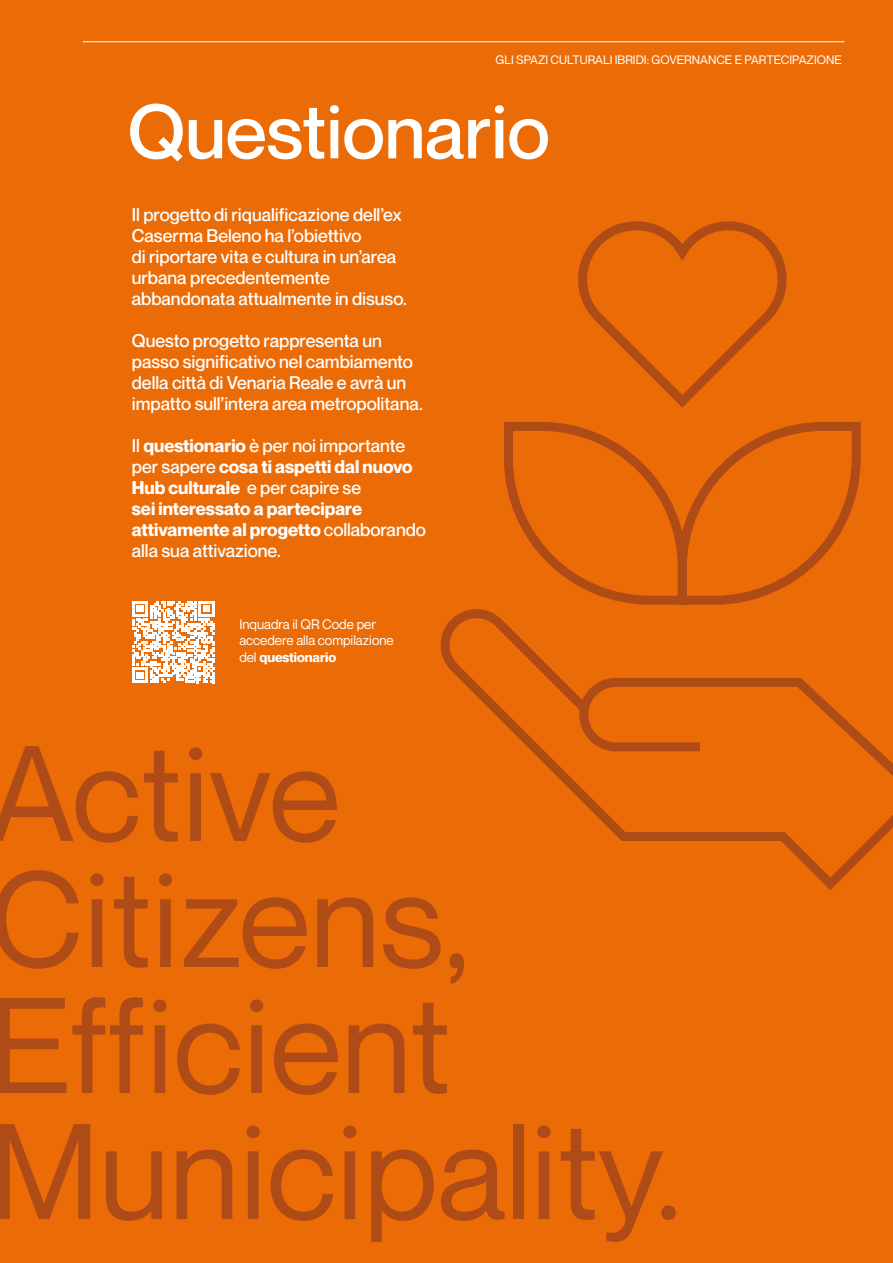
<style>
.page{position:relative;width:893px;height:1263px;background:#eb6b07}
.page>*{position:absolute;margin:0;border:0;box-sizing:border-box;transform-origin:0 0}
.t1{font:132.75px/126px "Neue Montreal";color:#af4b17}
.t2{font:500 75px "Neue Montreal";color:#fff}
.t3{font:500 18px/21px "Neue Montreal";color:#fff}
.t4{font:700 18px/21px "Neue Montreal";color:#fff}
.t5{font:13.5px/16.5px "Neue Montreal";color:#fff}
.t6{font:12px "Neue Montreal";color:#fff}
.s1{font-weight:500}
.s2{font-weight:700}
</style>
<div class="page">
<hr style="left:83px;top:42px;width:761px;height:1px;background:#fff">
<svg style="left:132px;top:601px;width:82px;height:82px"></svg>
<svg style="left:440px;top:221px;width:453px;height:669px"></svg>
<p class="t6" style="left:495px;top:52px;width:348px">GLI SPAZI CULTURALI IBRIDI: GOVERNANCE E PARTECIPAZIONE</p>
<h2 class="t2" style="left:128px;top:86px;width:424px">Questionario</h2>
<p class="t3" style="left:132px;top:204px;width:277px">Il progetto di riqualificazione dell’ex Caserma Beleno ha l’obiettivo<br>di riportare vita e cultura in un’area urbana precedentemente abbandonata attualmente in disuso.</p>
<p class="t3" style="left:132px;top:330px;width:293px">Questo progetto rappresenta un passo significativo nel cambiamento della città di Venaria Reale e avrà un impatto sull’intera area metropolitana.</p>
<p class="t4" style="left:132px;top:435px;width:296px"><span class="s1">Il</span> questionario <span class="s1">è per noi importante per sapere</span> cosa ti aspetti dal nuovo<br>Hub culturale <span class="s1">e per capire se<br></span>sei interessato a partecipare attivamente al progetto <span class="s1">collaborando alla sua attivazione.</span></p>
<p class="t5" style="left:239px;top:616px;width:156px">Inquadra il QR Code per accedere alla compilazione del <span class="s2">questionario</span></p>
<h1 class="t1" style="left:-11px;top:731px;width:694px">Active<br>Citizens,<br>Efficient<br>Municipality.</h1>
</div>
